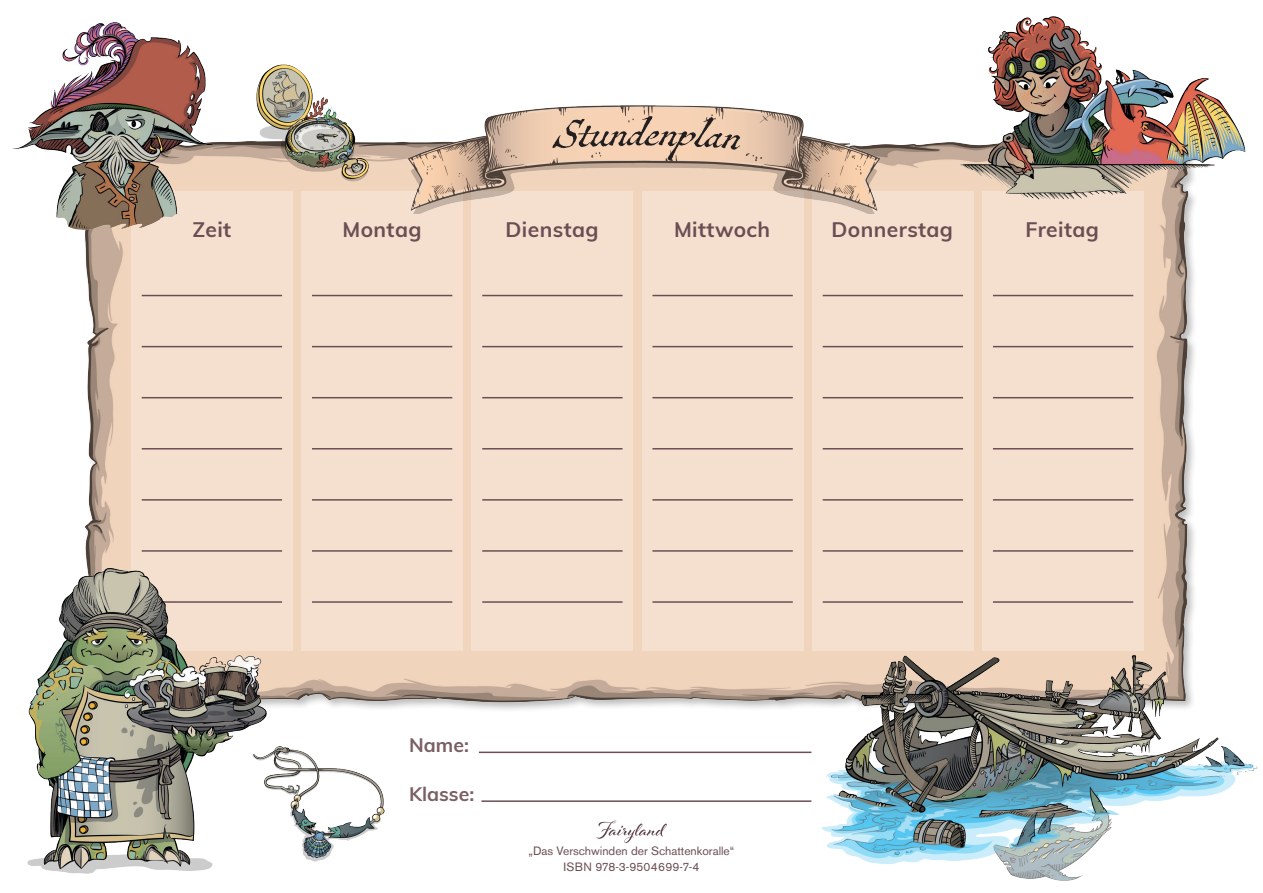
<style>
.page{position:relative;width:1263px;height:893px;background:#fff}
.page>*{position:absolute;margin:0;border:0;box-sizing:border-box;transform-origin:0 0}
.t1{font:49.95px "Antiquarian Scribe";color:#231f20}
.t2{font:700 21px "Muli";letter-spacing:.02em;color:#6b4e54}
.t3{font:700 19.5px "Muli";color:#7a6065}
.t4{font:12px/15.8px "Akzidenz Grotesk BE";color:#6b4e54;text-align:center}
</style>
<div class="page">
<img style="left:85px;top:141px;width:1110px;height:569px">
<div style="left:131px;top:192px;width:162px;height:459px;background:#f5e0cf"></div>
<div style="left:301px;top:192px;width:162px;height:459px;background:#f5e0cf"></div>
<div style="left:472px;top:192px;width:161px;height:459px;background:#f5e0cf"></div>
<div style="left:642px;top:192px;width:161px;height:459px;background:#f5e0cf"></div>
<div style="left:812px;top:192px;width:162px;height:459px;background:#f5e0cf"></div>
<div style="left:982px;top:192px;width:162px;height:459px;background:#f5e0cf"></div>
<hr style="left:142px;top:295px;width:140px;height:1px;background:#6b4e54">
<hr style="left:142px;top:346px;width:140px;height:1px;background:#6b4e54">
<hr style="left:142px;top:397px;width:140px;height:1px;background:#6b4e54">
<hr style="left:142px;top:448px;width:140px;height:1px;background:#6b4e54">
<hr style="left:142px;top:499px;width:140px;height:2px;background:#6b4e54">
<hr style="left:312px;top:295px;width:140px;height:1px;background:#6b4e54">
<hr style="left:312px;top:346px;width:140px;height:1px;background:#6b4e54">
<hr style="left:312px;top:397px;width:140px;height:1px;background:#6b4e54">
<hr style="left:312px;top:448px;width:140px;height:1px;background:#6b4e54">
<hr style="left:312px;top:499px;width:140px;height:2px;background:#6b4e54">
<hr style="left:312px;top:550px;width:140px;height:2px;background:#6b4e54">
<hr style="left:312px;top:601px;width:140px;height:2px;background:#6b4e54">
<hr style="left:482px;top:295px;width:140px;height:1px;background:#6b4e54">
<hr style="left:482px;top:346px;width:140px;height:1px;background:#6b4e54">
<hr style="left:482px;top:397px;width:140px;height:1px;background:#6b4e54">
<hr style="left:482px;top:448px;width:140px;height:1px;background:#6b4e54">
<hr style="left:482px;top:499px;width:140px;height:2px;background:#6b4e54">
<hr style="left:482px;top:550px;width:140px;height:2px;background:#6b4e54">
<hr style="left:482px;top:601px;width:140px;height:2px;background:#6b4e54">
<hr style="left:652px;top:295px;width:141px;height:1px;background:#6b4e54">
<hr style="left:652px;top:346px;width:141px;height:1px;background:#6b4e54">
<hr style="left:652px;top:397px;width:141px;height:1px;background:#6b4e54">
<hr style="left:652px;top:448px;width:141px;height:1px;background:#6b4e54">
<hr style="left:652px;top:499px;width:141px;height:2px;background:#6b4e54">
<hr style="left:652px;top:550px;width:141px;height:2px;background:#6b4e54">
<hr style="left:652px;top:601px;width:141px;height:2px;background:#6b4e54">
<hr style="left:823px;top:295px;width:140px;height:1px;background:#6b4e54">
<hr style="left:823px;top:346px;width:140px;height:1px;background:#6b4e54">
<hr style="left:823px;top:397px;width:140px;height:1px;background:#6b4e54">
<hr style="left:823px;top:448px;width:140px;height:1px;background:#6b4e54">
<hr style="left:823px;top:499px;width:140px;height:2px;background:#6b4e54">
<hr style="left:823px;top:550px;width:140px;height:2px;background:#6b4e54">
<hr style="left:993px;top:295px;width:140px;height:1px;background:#6b4e54">
<hr style="left:993px;top:346px;width:140px;height:1px;background:#6b4e54">
<hr style="left:993px;top:397px;width:140px;height:1px;background:#6b4e54">
<hr style="left:993px;top:448px;width:140px;height:1px;background:#6b4e54">
<hr style="left:993px;top:499px;width:140px;height:2px;background:#6b4e54">
<hr style="left:993px;top:550px;width:140px;height:2px;background:#6b4e54">
<img style="left:388px;top:105px;width:524px;height:109px">
<hr style="left:479px;top:752px;width:332px;height:1px;background:#6b4e54">
<hr style="left:481px;top:800px;width:330px;height:2px;background:#6b4e54">
<svg style="left:596px;top:821px;width:71px;height:22px"></svg>
<img style="left:912px;top:16px;width:334px;height:219px">
<img style="left:793px;top:595px;width:465px;height:286px">
<img style="left:27px;top:549px;width:260px;height:325px">
<img style="left:13px;top:22px;width:223px;height:213px">
<img style="left:249px;top:64px;width:139px;height:128px">
<img style="left:226px;top:726px;width:159px;height:141px">
<div style="left:551px;top:119px;width:77px;height:30px;background:#f7d2b4"></div>
<div style="left:659px;top:117px;width:82px;height:44px;background:#f5d1b4"></div>
<h1 class="t1" style="left:628px;top:97px;width:33px">de</h1>
<h2 class="t2" style="left:192px;top:214px;width:40px">Zeit</h2>
<h2 class="t2" style="left:342px;top:214px;width:81px">Montag</h2>
<h2 class="t2" style="left:505px;top:214px;width:95px">Dienstag</h2>
<h2 class="t2" style="left:674px;top:214px;width:98px">Mittwoch</h2>
<h2 class="t2" style="left:831px;top:214px;width:123px">Donnerstag</h2>
<h2 class="t2" style="left:1026px;top:214px;width:75px">Freitag</h2>
<h3 class="t3" style="left:409px;top:731px;width:61px">Name:</h3>
<h3 class="t3" style="left:409px;top:779px;width:67px">Klasse:</h3>
<p class="t4" style="left:529px;top:843px;width:207px">„Das Verschwinden der Schattenkoralle“<br>ISBN 978-3-9504699-7-4</p>
</div>
